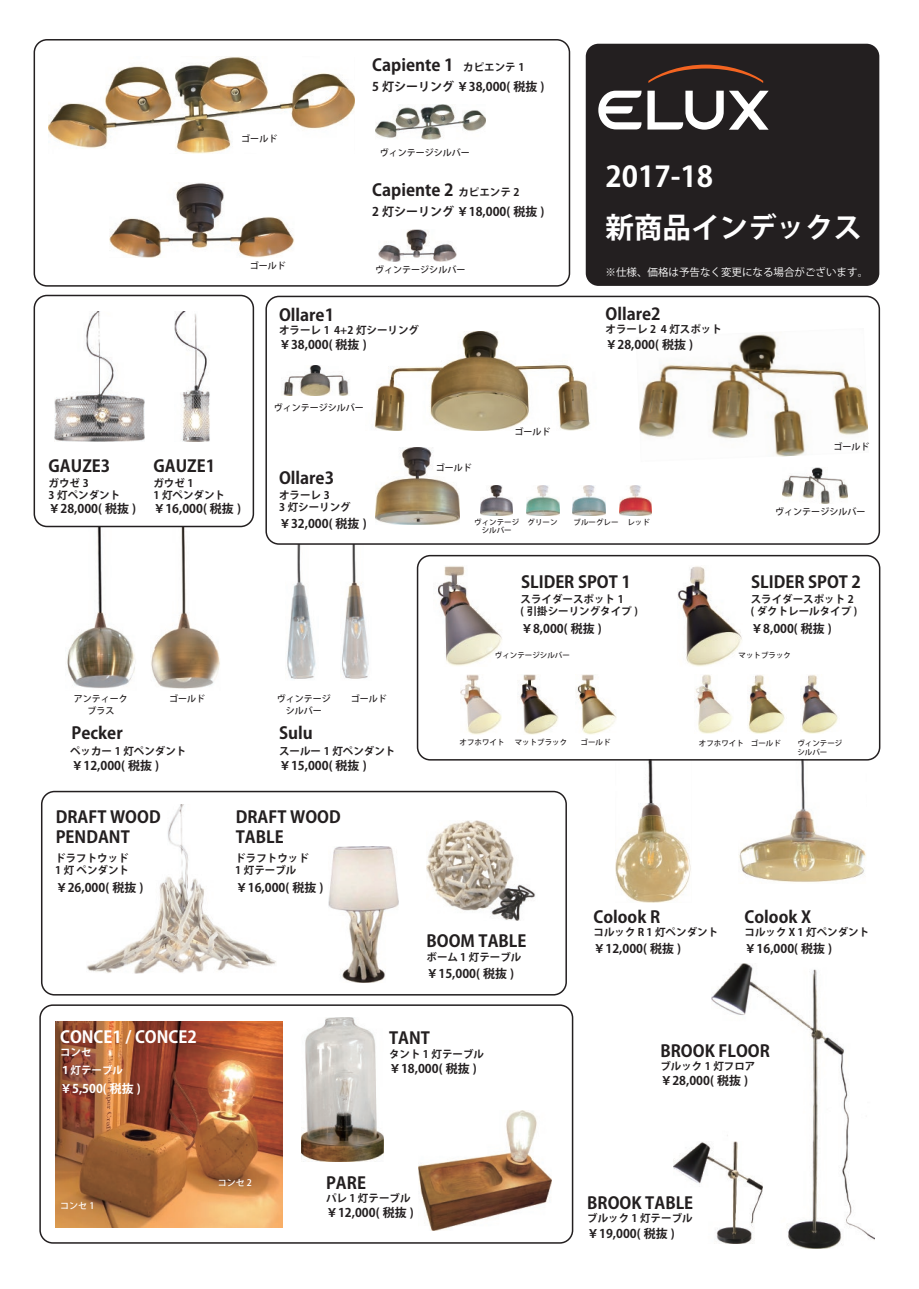
<style>
.page{position:relative;width:919px;height:1289px;background:#fff}
.page>*{position:absolute;margin:0;border:0;box-sizing:border-box;transform-origin:0 0}
.t1{font:700 28.5px/51px "Koz Go Pr 6 N";color:#fff}
.t2{font:700 16.5px/19.5px "Koz Go Pr 6 N";color:#231f20}
.t3{font:700 16.5px "Koz Go Pr 6 N";color:#fff}
.t4{font:700 12px "Koz Go Pr 6 N";color:#231f20}
.t5{font:700 12px "Koz Go Pr 6 N";color:#fff}
.t6{font:700 10.5px/12px "Koz Go Pr 6 N";color:#231f20}
.t7{font:10.5px "Koz Go Pr 6 N";color:#fff}
.t8{font:700 10.5px/18.3px "Koz Go Pr 6 N";color:#fff}
.t9{font:500 9px/12px "Koz Go Pr 6 N";color:#231f20;text-align:center}
.t10{font:500 9px "Koz Go Pr 6 N";color:#fff}
.t11{font:500 7.5px/7.5px "Koz Go Pr 6 N";color:#231f20;text-align:center}
.s1{font-size:10.5px}
</style>
<div class="page">
<div style="left:585px;top:44px;width:294px;height:242px;background:#231f20;border-radius:13px"></div>
<img style="left:378px;top:230px;width:79px;height:32px">
<img style="left:287px;top:545px;width:29px;height:134px">
<img style="left:341px;top:545px;width:28px;height:134px">
<img style="left:66px;top:527px;width:70px;height:161px">
<img style="left:150px;top:527px;width:71px;height:162px">
<img style="left:615px;top:760px;width:76px;height:142px">
<img style="left:738px;top:760px;width:128px;height:122px">
<img style="left:86px;top:804px;width:190px;height:169px">
<img style="left:55px;top:311px;width:89px;height:131px">
<img style="left:694px;top:674px;width:38px;height:59px">
<img style="left:374px;top:332px;width:217px;height:98px">
<img style="left:639px;top:332px;width:229px;height:125px">
<img style="left:376px;top:448px;width:83px;height:76px">
<img style="left:109px;top:183px;width:185px;height:75px">
<img style="left:49px;top:57px;width:305px;height:96px">
<img style="left:175px;top:311px;width:35px;height:131px">
<img style="left:711px;top:963px;width:163px;height:285px">
<img style="left:673px;top:1141px;width:89px;height:102px">
<img style="left:418px;top:1110px;width:133px;height:120px">
<img style="left:426px;top:821px;width:109px;height:99px">
<img style="left:302px;top:1017px;width:82px;height:144px">
<img style="left:328px;top:847px;width:70px;height:135px">
<img style="left:520px;top:675px;width:38px;height:59px">
<img style="left:576px;top:675px;width:40px;height:59px">
<img style="left:438px;top:566px;width:64px;height:100px">
<img style="left:461px;top:675px;width:40px;height:59px">
<img style="left:677px;top:566px;width:65px;height:100px">
<img style="left:748px;top:675px;width:37px;height:58px">
<img style="left:800px;top:674px;width:38px;height:59px">
<div style="left:34px;top:39px;width:536px;height:248px;border:2px solid #231f20;border-radius:13px"></div>
<div style="left:265px;top:296px;width:615px;height:249px;border:2px solid #231f20;border-radius:13px"></div>
<div style="left:34px;top:295px;width:220px;height:232px;border:2px solid #231f20;border-radius:13px"></div>
<div style="left:417px;top:555px;width:463px;height:205px;border:2px solid #231f20;border-radius:13px"></div>
<div style="left:41px;top:790px;width:526px;height:205px;border:2px solid #231f20;border-radius:13px"></div>
<img style="left:56px;top:1021px;width:227px;height:206px">
<div style="left:39px;top:1004px;width:534px;height:239px;border:2px solid #231f20;border-radius:13px"></div>
<img style="left:375px;top:105px;width:110px;height:35px">
<img style="left:782px;top:467px;width:65px;height:36px">
<img style="left:283px;top:365px;width:66px;height:30px">
<img style="left:573px;top:485px;width:32px;height:30px">
<img style="left:527px;top:485px;width:32px;height:30px">
<img style="left:619px;top:485px;width:33px;height:30px">
<img style="left:480px;top:485px;width:33px;height:30px">
<svg style="left:598px;top:91px;width:43px;height:38px"></svg>
<svg style="left:647px;top:91px;width:121px;height:39px"></svg>
<svg style="left:648px;top:65px;width:115px;height:18px"></svg>
<p class="t9" style="left:241px;top:133px;width:37px">ゴールド</p>
<p class="t9" style="left:250px;top:260px;width:37px">ゴールド</p>
<h2 class="t2" style="left:372px;top:56px;width:154px">Capiente 1 <span class="s1">カピエンテ 1</span></h2>
<p class="t4" style="left:372px;top:80px;width:173px">5 灯シーリング ￥38,000( 税抜 )</p>
<p class="t9" style="left:379px;top:147px;width:91px">ヴィンテージシルバー</p>
<h2 class="t2" style="left:372px;top:181px;width:149px">Capiente 2 <span class="s1">カピエンテ 2</span></h2>
<p class="t4" style="left:372px;top:205px;width:173px">2 灯シーリング ￥18,000( 税抜 )</p>
<p class="t9" style="left:375px;top:264px;width:91px">ヴィンテージシルバー</p>
<h2 class="t2" style="left:279px;top:305px;width:57px">Ollare1</h2>
<p class="t6" style="left:279px;top:324px;width:141px">オラーレ 1 4+2 灯シーリング</p>
<p class="t4" style="left:279px;top:338px;width:89px">￥38,000( 税抜 )</p>
<h1 class="t1" style="left:605px;top:151px;width:258px">2017-18<br>新商品インデックス</h1>
<p class="t7" style="left:605px;top:266px;width:264px">※仕様、価格は予告なく変更になる場合がございます。</p>
<h2 class="t2" style="left:605px;top:304px;width:57px">Ollare2</h2>
<p class="t6" style="left:605px;top:323px;width:118px">オラーレ 2 4 灯スポット</p>
<p class="t4" style="left:605px;top:338px;width:89px">￥28,000( 税抜 )</p>
<h2 class="t2" style="left:49px;top:456px;width:63px">GAUZE3</h2>
<p class="t6" style="left:49px;top:477px;width:73px">ガウゼ 3<br>3 灯ペンダント</p>
<p class="t4" style="left:49px;top:501px;width:89px">￥28,000( 税抜 )</p>
<h2 class="t2" style="left:153px;top:456px;width:63px">GAUZE1</h2>
<p class="t6" style="left:153px;top:477px;width:73px">ガウゼ 1<br>1 灯ペンダント</p>
<p class="t4" style="left:153px;top:501px;width:89px">￥16,000( 税抜 )</p>
<p class="t9" style="left:274px;top:402px;width:91px">ヴィンテージシルバー</p>
<h2 class="t2" style="left:279px;top:468px;width:57px">Ollare3</h2>
<p class="t6" style="left:279px;top:489px;width:73px">オラーレ 3<br>3 灯シーリング</p>
<p class="t4" style="left:279px;top:516px;width:89px">￥32,000( 税抜 )</p>
<p class="t9" style="left:74px;top:692px;width:55px">アンティークブラス</p>
<p class="t9" style="left:277px;top:692px;width:55px">ヴィンテージシルバー</p>
<p class="t9" style="left:169px;top:692px;width:37px">ゴールド</p>
<p class="t9" style="left:351px;top:692px;width:37px">ゴールド</p>
<p class="t9" style="left:436px;top:461px;width:37px">ゴールド</p>
<p class="t9" style="left:514px;top:426px;width:38px">ゴールド</p>
<p class="t11" style="left:474px;top:518px;width:46px">ヴィンテージシルバー</p>
<p class="t11" style="left:527px;top:518px;width:31px">グリーン</p>
<p class="t11" style="left:573px;top:518px;width:78px">ブルーグレー レッド</p>
<h2 class="t2" style="left:521px;top:572px;width:111px">SLIDER SPOT 1</h2>
<p class="t6" style="left:520px;top:593px;width:119px">スライダースポット 1<br>( 引掛シーリングタイプ )</p>
<p class="t4" style="left:521px;top:622px;width:82px">￥8,000( 税抜 )</p>
<p class="t11" style="left:495px;top:651px;width:76px">ヴィンテージシルバー</p>
<p class="t9" style="left:833px;top:441px;width:37px">ゴールド</p>
<p class="t9" style="left:775px;top:506px;width:91px">ヴィンテージシルバー</p>
<h2 class="t2" style="left:751px;top:572px;width:111px">SLIDER SPOT 2</h2>
<p class="t6" style="left:750px;top:593px;width:108px">スライダースポット 2 ( ダクトレールタイプ )</p>
<p class="t4" style="left:751px;top:621px;width:82px">￥8,000( 税抜 )</p>
<p class="t11" style="left:738px;top:651px;width:54px">マットブラック</p>
<h2 class="t2" style="left:71px;top:723px;width:53px">Pecker</h2>
<p class="t6" style="left:70px;top:745px;width:118px">ペッカー 1 灯ペンダント</p>
<p class="t4" style="left:71px;top:758px;width:89px">￥12,000( 税抜 )</p>
<h2 class="t2" style="left:56px;top:807px;width:106px">DRAFT WOOD<br>PENDANT</h2>
<p class="t6" style="left:55px;top:852px;width:75px">ドラフトウッド<br>1 灯 ペンダント</p>
<p class="t4" style="left:56px;top:881px;width:89px">￥26,000( 税抜 )</p>
<h2 class="t3" style="left:60px;top:1027px;width:138px">CONCE1 / CONCE2</h2>
<p class="t5" style="left:60px;top:1081px;width:82px">￥5,500( 税抜 )</p>
<p class="t8" style="left:60px;top:1042px;width:64px">コンセ<br>１灯テーブル</p>
<h2 class="t2" style="left:279px;top:723px;width:35px">Sulu</h2>
<p class="t6" style="left:279px;top:745px;width:118px">スールー 1 灯ペンダント</p>
<p class="t4" style="left:279px;top:758px;width:89px">￥15,000( 税抜 )</p>
<h2 class="t2" style="left:236px;top:807px;width:106px">DRAFT WOOD<br>TABLE</h2>
<p class="t6" style="left:235px;top:852px;width:75px">ドラフトウッド<br>1 灯テーブル</p>
<p class="t4" style="left:236px;top:881px;width:89px">￥16,000( 税抜 )</p>
<p class="t11" style="left:459px;top:738px;width:46px">オフホワイト</p>
<p class="t11" style="left:514px;top:738px;width:54px">マットブラック</p>
<p class="t11" style="left:580px;top:738px;width:31px">ゴールド</p>
<p class="t11" style="left:698px;top:739px;width:46px">オフホワイト</p>
<p class="t11" style="left:750px;top:739px;width:31px">ゴールド</p>
<p class="t11" style="left:797px;top:738px;width:46px;line-height:9px;text-align:left">ヴィンテージシルバー</p>
<h2 class="t2" style="left:426px;top:931px;width:102px">BOOM TABLE</h2>
<p class="t6" style="left:426px;top:951px;width:96px">ボーム 1 灯テーブル</p>
<p class="t4" style="left:426px;top:966px;width:89px">￥15,000( 税抜 )</p>
<h2 class="t2" style="left:593px;top:907px;width:68px">Colook R</h2>
<p class="t4" style="left:593px;top:941px;width:89px">￥12,000( 税抜 )</p>
<p class="t6" style="left:593px;top:926px;width:126px">コルック R 1 灯ペンダント</p>
<h2 class="t2" style="left:744px;top:907px;width:68px">Colook X</h2>
<p class="t4" style="left:744px;top:941px;width:89px">￥16,000( 税抜 )</p>
<p class="t6" style="left:744px;top:926px;width:126px">コルック X 1 灯ペンダント</p>
<h2 class="t2" style="left:389px;top:1028px;width:42px">TANT</h2>
<p class="t4" style="left:389px;top:1061px;width:89px">￥18,000( 税抜 )</p>
<p class="t6" style="left:660px;top:1060px;width:96px">ブルック 1 灯フロア</p>
<h2 class="t2" style="left:660px;top:1041px;width:111px">BROOK FLOOR</h2>
<p class="t4" style="left:660px;top:1074px;width:89px">￥28,000( 税抜 )</p>
<p class="t6" style="left:389px;top:1048px;width:96px">タント 1 灯テーブル</p>
<p class="t10" style="left:60px;top:1200px;width:36px">コンセ 1</p>
<p class="t10" style="left:218px;top:1177px;width:36px">コンセ 2</p>
<h2 class="t2" style="left:326px;top:1173px;width:41px">PARE</h2>
<p class="t4" style="left:326px;top:1206px;width:89px">￥12,000( 税抜 )</p>
<p class="t6" style="left:326px;top:1192px;width:86px">パレ 1 灯テーブル</p>
<h2 class="t2" style="left:587px;top:1193px;width:107px">BROOK TABLE</h2>
<p class="t4" style="left:587px;top:1226px;width:89px">￥19,000( 税抜 )</p>
<p class="t6" style="left:587px;top:1212px;width:107px">ブルック 1 灯テーブル</p>
</div>
